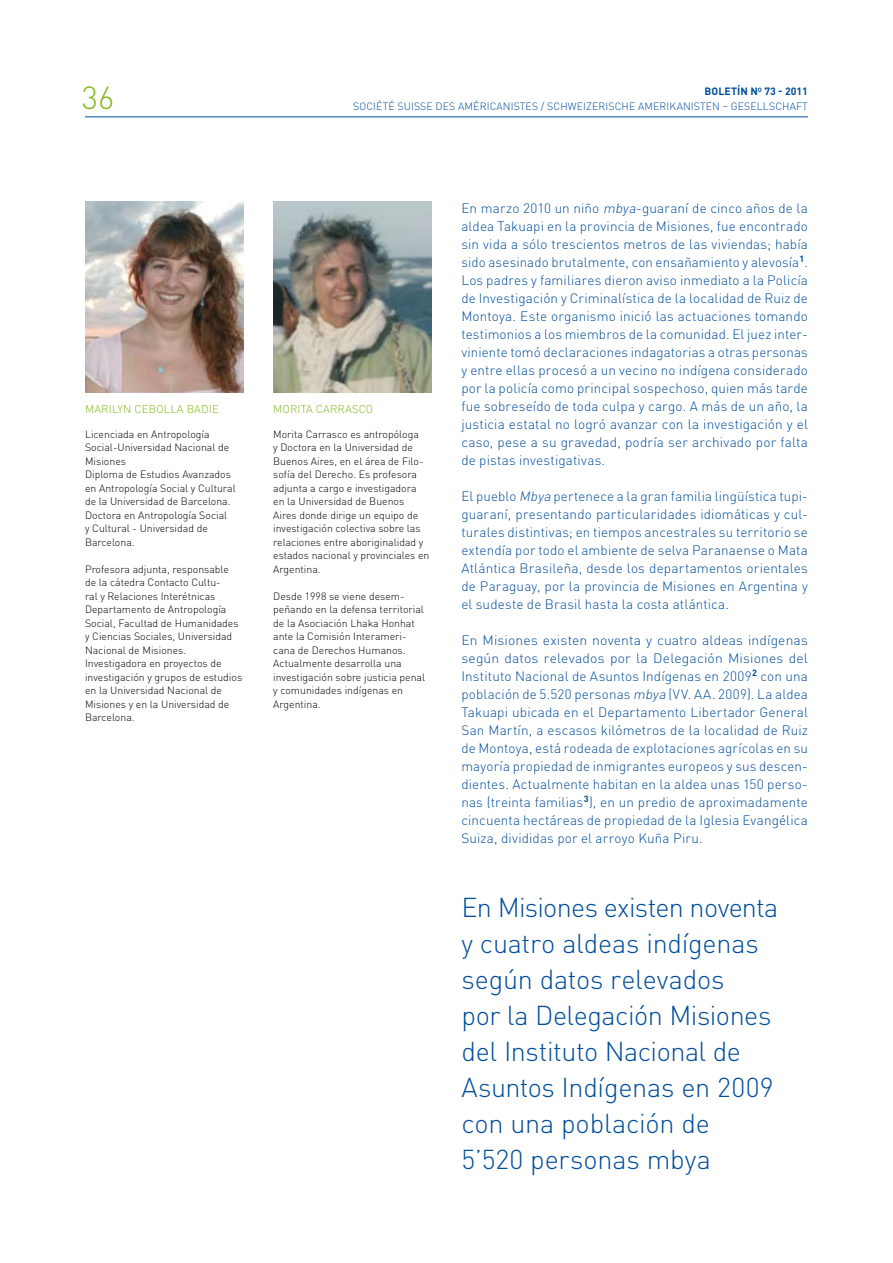
<style>
.page{position:relative;width:893px;height:1263px;background:#fff}
.page>*{position:absolute;margin:0;border:0;box-sizing:border-box;transform-origin:0 0}
.t1{font:300 31.5px "DIN Pro";color:#84b819}
.t2{font:300 27px/36px "DIN Pro";letter-spacing:-.01em;color:#004d9b}
.t3{font:300 13.5px/18px "DIN Pro";letter-spacing:.01em;color:#004d9b;text-align:justify}
.t4{font:300 11.25px "DIN Pro";letter-spacing:.01em;color:#84b819}
.t5{font:300 10.5px/13.5px "DIN Pro";color:#000}
.t6{font:300 10.5px "DIN Pro";letter-spacing:.01em;color:#004d9b}
.t7{font:700 10.5px "DIN Pro";letter-spacing:.01em;color:#004d9b}
.s1{font-style:italic}
</style>
<div class="page">
<hr style="left:85px;top:116px;width:723px;height:1px;background:#004d9b">
<img style="left:273px;top:201px;width:159px;height:192px">
<img style="left:85px;top:201px;width:158px;height:192px">
<h1 class="t1" style="left:82px;top:73px;width:34px">36</h1>
<p class="t7" style="left:704px;top:83px;width:105px">BOLETÍN N<sup>o</sup> 73 - 2011</p>
<p class="t6" style="left:353px;top:98px;width:456px">SOCIÉTÉ SUISSE DES AMÉRICANISTES / SCHWEIZERISCHE AMERIKANISTEN – GESELLSCHAFT</p>
<p class="t4" style="left:85px;top:400px;width:17px">Maril</p>
<p class="t4" style="left:118px;top:400px;width:33px">yn Cebolla</p>
<p class="t4" style="left:187px;top:400px;width:15px">Badie</p>
<p class="t4" style="left:273px;top:400px;width:17px">Morita</p>
<p class="t4" style="left:316px;top:400px;width:16px">Carrasco</p>
<p class="t5" style="left:273px;top:426px;width:158px">Morita Carrasco es antropóloga<br>y Doctora en la Universidad de<br>Buenos Aires, en el área de Filo&shy;sofía del Derecho. Es profesora adjunta a cargo e investigadora en la Universidad de Buenos<br>Aires donde dirige un equipo de investigación colectiva sobre las relaciones entre aboriginalidad y estados nacional y provinciales en<br>Argentina.</p>
<p class="t5" style="left:273px;top:588px;width:153px">Desde 1998 se viene desem&shy;peñando en la defensa territorial de la Asociación Lhaka Honhat ante la Comisión Interameri&shy;cana de Derechos Humanos.<br>Actualmente desarrolla una investigación sobre justicia penal y comunidades indígenas en<br>Argentina.</p>
<p class="t5" style="left:85px;top:426px;width:152px">Licenciada en Antropología<br>Social-Universidad Nacional de<br>Misiones<br>Diploma de Estudios Avanzados en Antropología Social y Cultural de la Universidad de Barcelona.<br>Doctora en Antropología Social<br>y Cultural - Universidad de<br>Barcelona.</p>
<p class="t5" style="left:85px;top:561px;width:159px">Profesora adjunta, responsable de la cátedra Contacto Cultu-<br>ral y Relaciones Interétnicas<br>Departamento de Antropología<br>Social, Facultad de Humanidades y Ciencias Sociales, Universidad<br>Nacional de Misiones.<br>Investigadora en proyectos de investigación y grupos de estudios en la Universidad Nacional de<br>Misiones y en la Universidad de<br>Barcelona.</p>
<p class="t3" style="left:461px;top:198px;width:348px">En marzo 2010 un niño <span class="s1">mbya</span>-guaraní de cinco años de la aldea Takuapi en la provincia de Misiones, fue encontrado sin vida a sólo trescientos metros de las viviendas; había sido asesinado brutalmente, con ensañamiento y alevosía<sup>1</sup>.<br>Los padres y familiares dieron aviso inmediato a la Policía de Investigación y Criminalística de la localidad de Ruiz de Montoya. Este organismo inició las actuaciones tomando testimonios a los miembros de la comunidad. El juez inter&shy;viniente tomó declaraciones indagatorias a otras personas y entre ellas procesó a un vecino no indígena considerado por la policía como principal sospechoso, quien más tarde fue sobreseído de toda culpa y cargo. A más de un año, la justicia estatal no logró avanzar con la investigación y el caso, pese a su gravedad, podría ser archivado por falta de pistas investigativas.</p>
<p class="t3" style="left:461px;top:486px;width:348px">El pueblo <span class="s1">Mbya</span> pertenece a la gran familia lingüística tupi&shy;guaraní, presentando particularidades idiomáticas y cul&shy;turales distintivas; en tiempos ancestrales su territorio se extendía por todo el ambiente de selva Paranaense o Mata Atlántica Brasileña, desde los departamentos orientales de Paraguay, por la provincia de Misiones en Argentina y el sudeste de Brasil hasta la costa atlántica.</p>
<p class="t3" style="left:461px;top:630px;width:348px">En Misiones existen noventa y cuatro aldeas indígenas según datos relevados por la Delegación Misiones del Instituto Nacional de Asuntos Indígenas en 2009<sup>2</sup> con una población de 5.520 personas <span class="s1">mbya</span> (VV. AA. 2009). La aldea Takuapi ubicada en el Departamento Libertador General San Martín, a escasos kilómetros de la localidad de Ruiz de Montoya, está rodeada de explotaciones agrícolas en su mayoría propiedad de inmigrantes europeos y sus descen&shy;dientes. Actualmente habitan en la aldea unas 150 perso&shy;nas (treinta familias<sup>3</sup>), en un predio de aproximadamente cincuenta hectáreas de propiedad de la Iglesia Evangélica Suiza, divididas por el arroyo Kuña Piru.</p>
<h2 class="t2" style="left:461px;top:887px;width:318px">En Misiones existen noventa y cuatro aldeas indígenas según datos relevados<br>por la Delegación Misiones del Instituto Nacional de<br>Asuntos Indígenas en 2009 con una población de<br>5’520 personas mbya</h2>
</div>
